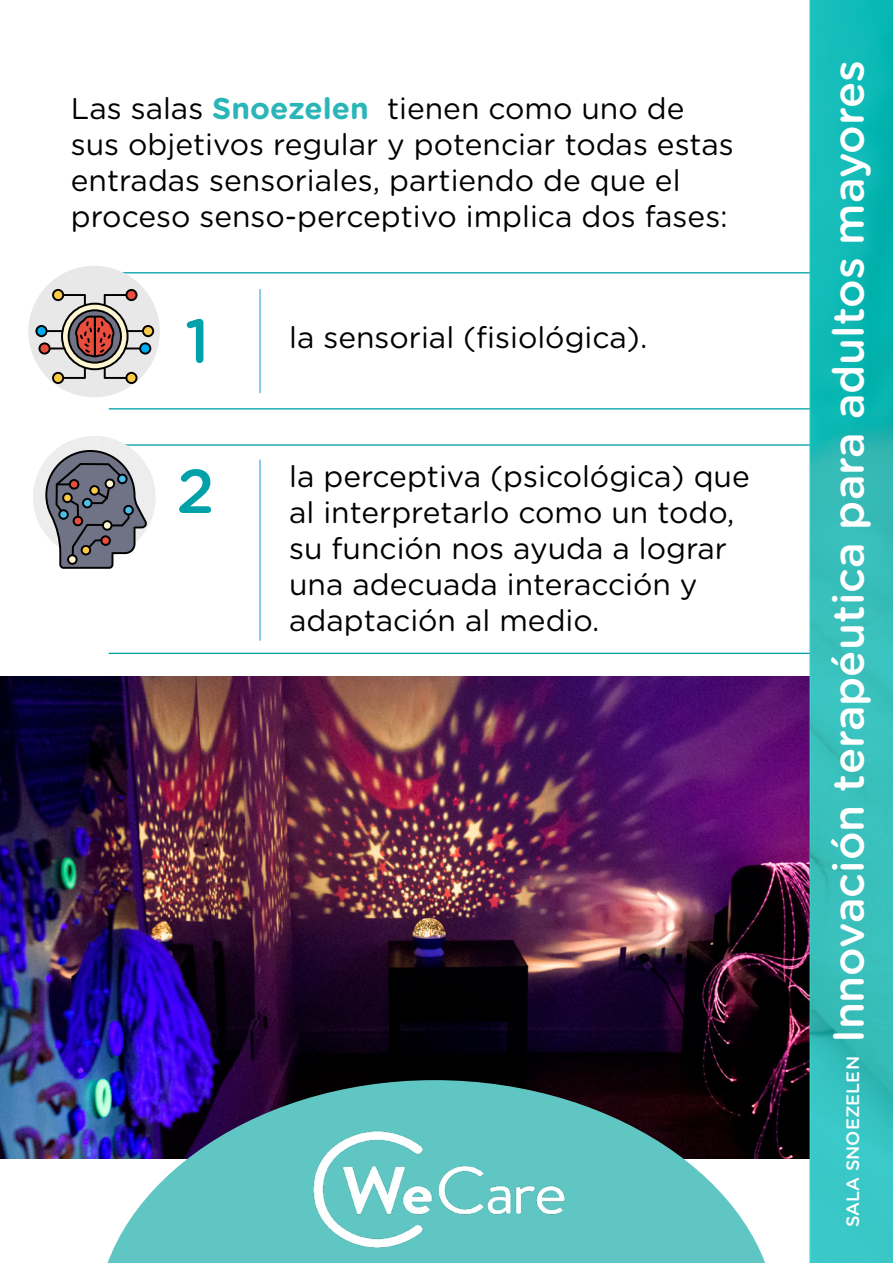
<style>
.page{position:relative;width:893px;height:1263px;background:#fff}
.page>*{position:absolute;margin:0;border:0;box-sizing:border-box;transform-origin:0 0}
.t1{font:500 61.8px "Gotham Rounded";color:#00a1a8}
.t2{font:500 43.5px "Gotham Rounded";color:#fff}
.t3{font:30px/36px "Gotham Rounded";color:#000}
.t4{font:500 18px "Gotham Rounded";color:#fff}
.s1{font-weight:700;color:#2ab6b9}
</style>
<div class="page">
<img style="left:0;top:676px;width:809px;height:483px">
<hr style="left:119px;top:272px;width:691px;height:1px;background:#00a1a8">
<hr style="left:120px;top:444px;width:701px;height:2px;background:#00a1a8">
<hr style="left:109px;top:408px;width:701px;height:1px;background:#00a1a8">
<hr style="left:109px;top:653px;width:712px;height:1px;background:#00a1a8">
<svg style="left:809px;top:0;width:84px;height:1263px;fill:#36beba"></svg>
<div style="left:28px;top:266px;width:132px;height:131px;background:#e8e8e8;border-radius:50%"></div>
<hr style="left:259px;top:289px;width:2px;height:104px;background:#53adda">
<hr style="left:259px;top:460px;width:2px;height:181px;background:#53adda">
<svg style="left:96px;top:1080px;width:681px;height:183px;fill:#5fc6c4"></svg>
<svg style="left:35px;top:289px;width:119px;height:95px"></svg>
<svg style="left:33px;top:436px;width:123px;height:133px"></svg>
<img style="left:282px;top:1126px;width:313px;height:137px">
<p class="t3" style="left:71px;top:89px;width:664px">Las salas <span class="s1">Snoezelen</span> tienen como uno de sus objetivos regular y potenciar todas estas entradas sensoriales, partiendo de que el proceso senso-perceptivo implica dos fases:</p>
<p class="t1" style="left:185px;top:297px;width:26px">1</p>
<p class="t1" style="left:176px;top:447px;width:39px">2</p>
<p class="t3" style="left:289px;top:318px;width:360px">la sensorial (fisiológica).</p>
<p class="t3" style="left:289px;top:457px;width:462px">la perceptiva (psicológica) que al interpretarlo como un todo, su función nos ayuda a lograr una adecuada interacción y adaptación al medio.</p>
<p class="t2" style="left:817px;top:1043px;width:985px;rotate:-90deg">Innovación terapéutica para adultos mayores</p>
<p class="t4" style="left:840px;top:1227px;width:172px;rotate:-90deg">SALA SNOEZELEN</p>
</div>
